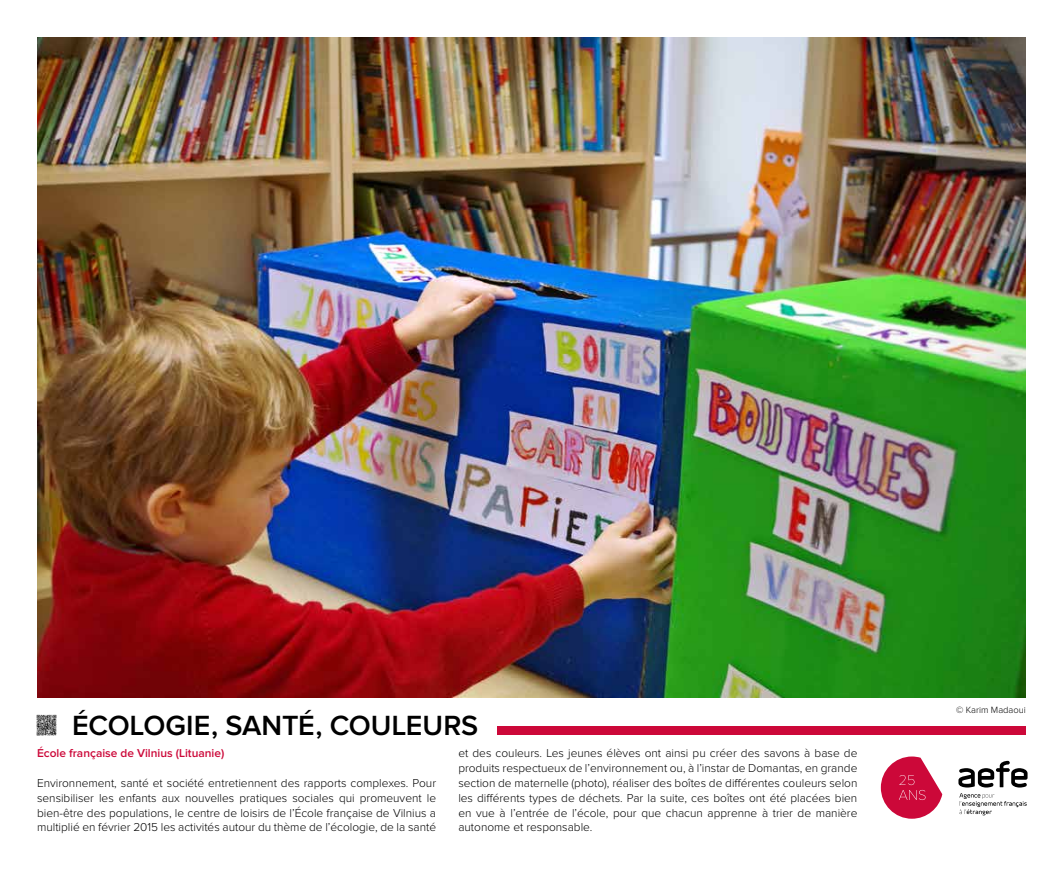
<style>
.page{position:relative;width:1063px;height:869px;background:#fff}
.page>*{position:absolute;margin:0;border:0;box-sizing:border-box;transform-origin:0 0}
.t1{font:600 28.75px "Proxima Nova";letter-spacing:-.005em;color:#000}
.t2{font:300 11.88px/14.9px "Proxima Nova";color:#000;text-align:justify}
.t3{font:600 11.88px "Proxima Nova";color:#cc0839}
.t4{font:300 9.38px "Proxima Nova";color:#000}
</style>
<div class="page">
<div style="left:498px;top:725px;width:528px;height:9px;background:#cc0839"></div>
<svg style="left:881px;top:756px;width:61px;height:62px"></svg>
<svg style="left:958px;top:760px;width:70px;height:55px"></svg>
<img style="left:37px;top:37px;width:989px;height:660px">
<img style="left:36px;top:714px;width:21px;height:21px">
<h1 class="t1" style="left:72px;top:708px;width:408px">ÉCOLOGIE, SANTÉ, COULEURS</h1>
<p class="t3" style="left:37px;top:746px;width:189px">École française de Vilnius (Lituanie)</p>
<p class="t2" style="left:37px;top:775px;width:401px">Environnement, santé et société entretiennent des rapports complexes. Pour sensibiliser les enfants aux nouvelles pratiques sociales qui promeuvent le bien-être des populations, le centre de loisirs de l’École française de Vilnius a multiplié en février 2015 les activités autour du thème de l’écologie, de la santé</p>
<p class="t2" style="left:458px;top:745px;width:401px">et des couleurs. Les jeunes élèves ont ainsi pu créer des savons à base de produits respectueux de l’environnement ou, à l’instar de Domantas, en grande section de maternelle (photo), réaliser des boîtes de différentes couleurs selon les différents types de déchets. Par la suite, ces boîtes ont été placées bien en vue à l’entrée de l’école, pour que chacun apprenne à trier de manière autonome et responsable.</p>
<p class="t4" style="left:956px;top:704px;width:71px">© Karim Madaoui</p>
</div>
